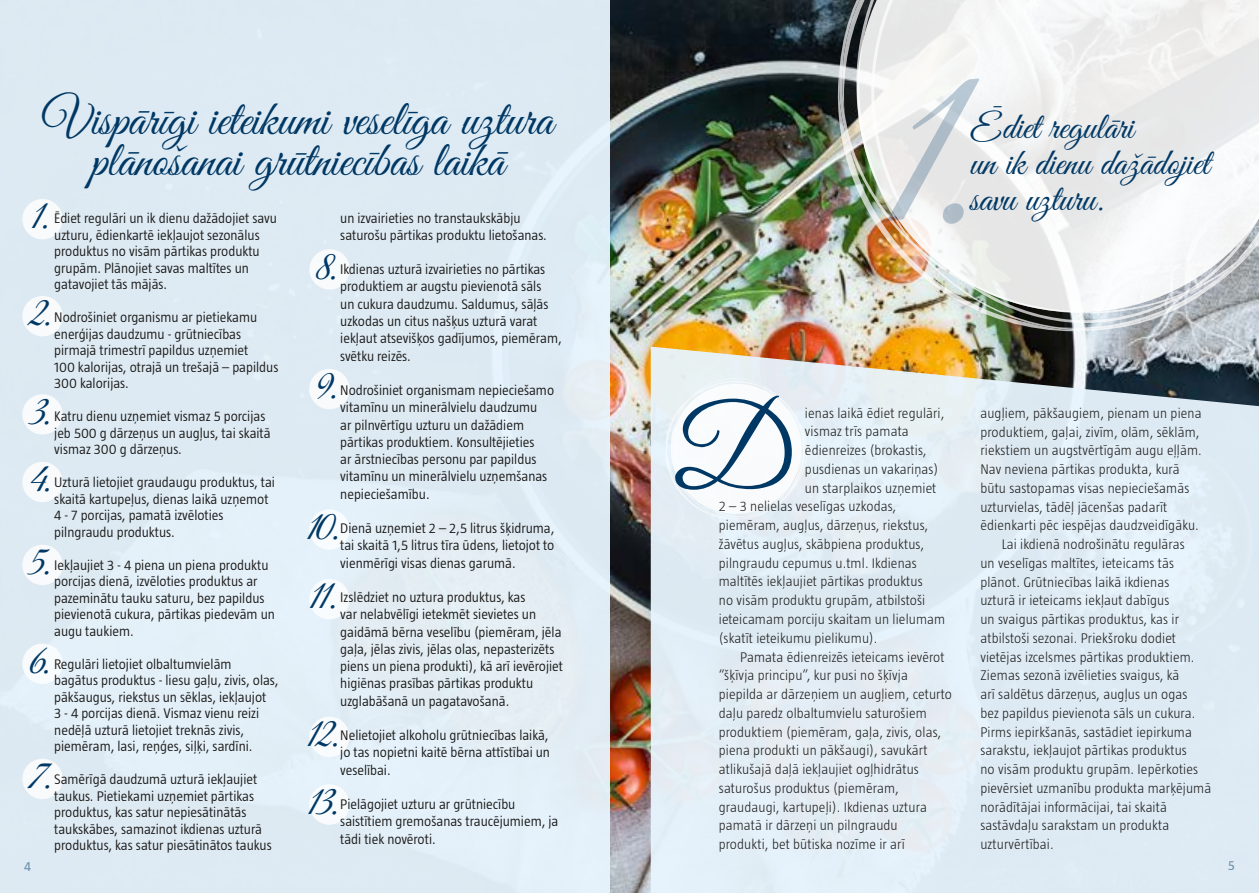
<style>
.page{position:relative;width:1259px;height:893px;background:#fff}
.page>*{position:absolute;margin:0;border:0;box-sizing:border-box;transform-origin:0 0}
.t1{font:249px "Great Vibes";color:#003865}
.t2{font:114px "Great Vibes";color:#003865}
.t3{font:49.5px/42px "Great Vibes";color:#003865;text-align:center}
.t4{font:43.5px/67.7px "Great Vibes";letter-spacing:-.16em;color:#003865}
.t5{font:37.5px/36px "Great Vibes";color:#003865}
.t6{font:300 14.25px/16.5px "Taz";color:#181716}
.t7{font:300 14.25px "Taz";letter-spacing:.01em;color:#181716}
.t8{font:13.5px "Taz";color:#003865}
</style>
<div class="page">
<img style="left:609px;top:0;width:650px;height:893px">
<div style="left:0;top:0;width:609px;height:893px;background:#deeaf3"></div>
<div style="left:22px;top:199px;width:41px;height:40px;background:#f8fafc;border-radius:50%"></div>
<div style="left:22px;top:296px;width:41px;height:40px;background:#f8fafc;border-radius:50%"></div>
<div style="left:22px;top:394px;width:41px;height:41px;background:#f8fafc;border-radius:50%"></div>
<div style="left:22px;top:462px;width:41px;height:40px;background:#f8fafc;border-radius:50%"></div>
<div style="left:22px;top:545px;width:41px;height:40px;background:#f8fafc;border-radius:50%"></div>
<div style="left:22px;top:644px;width:41px;height:40px;background:#fff;border-radius:50%"></div>
<div style="left:309px;top:249px;width:41px;height:41px;background:#f8fbfc;border-radius:50%"></div>
<div style="left:309px;top:369px;width:41px;height:40px;background:#f8fafc;border-radius:50%"></div>
<div style="left:309px;top:509px;width:41px;height:41px;background:#fff;border-radius:50%"></div>
<div style="left:309px;top:579px;width:41px;height:40px;background:#fff;border-radius:50%"></div>
<div style="left:309px;top:717px;width:41px;height:40px;background:#fff;border-radius:50%"></div>
<div style="left:309px;top:784px;width:41px;height:41px;background:#fff;border-radius:50%"></div>
<div style="left:22px;top:759px;width:41px;height:40px;background:#f8fafc;border-radius:50%"></div>
<img style="left:849px;top:313px;width:410px;height:18px">
<img style="left:868px;top:313px;width:391px;height:10px">
<img style="left:839px;top:0;width:420px;height:313px">
<svg style="left:857px;top:0;width:402px;height:312px;fill:#ececeb"></svg>
<svg style="left:651px;top:347px;width:608px;height:546px;background:#dae5eb"></svg>
<svg style="left:664px;top:378px;width:144px;height:141px;background:#e7eff4"></svg>
<div style="left:671px;top:384px;width:130px;height:130px;background:#fff;border-radius:50%"></div>
<h3 class="t3" style="left:42px;top:101px;width:512px">Vispārīgi ieteikumi veselīga uztura plānošanai grūtniecības laikā</h3>
<h3 class="t4" style="left:29px;top:185px;width:20px">1.</h3>
<p class="t6" style="left:54px;top:210px;width:224px">Ēdiet regulāri un ik dienu dažādojiet savu uzturu, ēdienkartē iekļaujot sezonālus produktus no visām pārtikas produktu grupām. Plānojiet savas maltītes un gatavojiet tās mājās.</p>
<p class="t6" style="left:54px;top:309px;width:226px">Nodrošiniet organismu ar pietiekamu enerģijas daudzumu - grūtniecības pirmajā trimestrī papildus uzņemiet<br>100 kalorijas, otrajā un trešajā – papildus 300 kalorijas.</p>
<p class="t6" style="left:54px;top:408px;width:218px">Katru dienu uzņemiet vismaz 5 porcijas jeb 500 g dārzeņus un augļus, tai skaitā vismaz 300 g dārzeņus.</p>
<p class="t6" style="left:54px;top:474px;width:222px">Uzturā lietojiet graudaugu produktus, tai skaitā kartupeļus, dienas laikā uzņemot 4 - 7 porcijas, pamatā izvēloties pilngraudu produktus.</p>
<p class="t6" style="left:54px;top:556px;width:222px">Iekļaujiet 3 - 4 piena un piena produktu porcijas dienā, izvēloties produktus ar pazeminātu tauku saturu, bez papildus pievienotā cukura, pārtikas piedevām un augu taukiem.</p>
<p class="t6" style="left:54px;top:655px;width:226px">Regulāri lietojiet olbaltumvielām bagātus produktus - liesu gaļu, zivis, olas, pākšaugus, riekstus un sēklas, iekļaujot<br>3 - 4 porcijas dienā. Vismaz vienu reizi nedēļā uzturā lietojiet treknās zivis, piemēram, lasi, reņģes, siļķi, sardīni.</p>
<p class="t6" style="left:54px;top:771px;width:219px">Samērīgā daudzumā uzturā iekļaujiet taukus. Pietiekami uzņemiet pārtikas produktus, kas satur nepiesātinātās taukskābes, samazinot ikdienas uzturā produktus, kas satur piesātinātos taukus</p>
<p class="t6" style="left:340px;top:210px;width:208px">un izvairieties no transtaukskābju saturošu pārtikas produktu lietošanas.</p>
<p class="t6" style="left:340px;top:261px;width:223px;line-height:17.2px">Ikdienas uzturā izvairieties no pārtikas produktiem ar augstu pievienotā sāls<br>un cukura daudzumu. Saldumus, sāļās uzkodas un citus našķus uzturā varat iekļaut atsevišķos gadījumos, piemēram, svētku reizēs.</p>
<p class="t6" style="left:340px;top:381px;width:215px;line-height:17.2px">Nodrošiniet organismam nepieciešamo vitamīnu un minerālvielu daudzumu<br>ar pilnvērtīgu uzturu un dažādiem pārtikas produktiem. Konsultējieties<br>ar ārstniecības personu par papildus vitamīnu un minerālvielu uzņemšanas nepieciešamību.</p>
<p class="t6" style="left:340px;top:519px;width:216px;line-height:17.2px;text-align:justify">Dienā uzņemiet 2 – 2,5 litrus šķidruma, tai skaitā 1,5 litrus tīra ūdens, lietojot to vienmērīgi visas dienas garumā.</p>
<p class="t6" style="left:340px;top:588px;width:224px;line-height:17.2px">Izslēdziet no uztura produktus, kas<br>var nelabvēlīgi ietekmēt sievietes un gaidāmā bērna veselību (piemēram, jēla gaļa, jēlas zivis, jēlas olas, nepasterizēts piens un piena produkti), kā arī ievērojiet higiēnas prasības pārtikas produktu uzglabāšanā un pagatavošanā.</p>
<p class="t6" style="left:340px;top:726px;width:211px;line-height:17.2px;text-align:justify">Nelietojiet alkoholu grūtniecības laikā, jo tas nopietni kaitē bērna attīstībai un veselībai.</p>
<p class="t6" style="left:340px;top:795px;width:220px;line-height:17.2px">Pielāgojiet uzturu ar grūtniecību saistītiem gremošanas traucējumiem, ja tādi tiek novēroti.</p>
<h3 class="t4" style="left:316px;top:235px;width:22px">8.</h3>
<h3 class="t4" style="left:27px;top:282px;width:25px">2.</h3>
<h3 class="t4" style="left:315px;top:355px;width:23px">9.</h3>
<h3 class="t4" style="left:28px;top:380px;width:24px">3.<br>4.</h3>
<h3 class="t4" style="left:305px;top:494px;width:35px;line-height:69.6px">10.<br>11.</h3>
<h3 class="t4" style="left:28px;top:530px;width:23px">5.</h3>
<h3 class="t4" style="left:28px;top:629px;width:22px">6.</h3>
<h3 class="t4" style="left:305px;top:702px;width:34px">12.<br>13.</h3>
<h3 class="t4" style="left:27px;top:744px;width:25px">7.</h3>
<p class="t8" style="left:24px;top:859px;width:8px">4</p>
<h1 class="t1" style="left:873px;top:8px;width:98px">1.</h1>
<h3 class="t5" style="left:969px;top:111px;width:241px">Ēdiet regulāri<br>un ik dienu dažādojiet savu uzturu.</h3>
<h2 class="t2" style="left:675px;top:388px;width:117px">D</h2>
<p class="t7" style="left:805px;top:405px;width:141px">ienas laikā ēdiet regulāri,</p>
<p class="t7" style="left:805px;top:424px;width:105px">vismaz trīs pamata</p>
<p class="t7" style="left:805px;top:442px;width:123px">ēdienreizes (brokastis,</p>
<p class="t7" style="left:805px;top:461px;width:135px">pusdienas un vakariņas)</p>
<p class="t7" style="left:805px;top:480px;width:133px">un starplaikos uzņemiet</p>
<p class="t7" style="left:719px;top:499px;width:179px">2 – 3 nelielas veselīgas uzkodas,</p>
<p class="t7" style="left:719px;top:517px;width:211px">piemēram, augļus, dārzeņus, riekstus,</p>
<p class="t7" style="left:719px;top:536px;width:207px">žāvētus augļus, skābpiena produktus,</p>
<p class="t7" style="left:719px;top:555px;width:200px">pilngraudu cepumus u.tml. Ikdienas</p>
<p class="t7" style="left:719px;top:574px;width:206px">maltītēs iekļaujiet pārtikas produktus</p>
<p class="t7" style="left:719px;top:592px;width:208px">no visām produktu grupām, atbilstoši</p>
<p class="t7" style="left:719px;top:611px;width:228px">ieteicamam porciju skaitam un lielumam</p>
<p class="t7" style="left:719px;top:630px;width:160px">(skatīt ieteikumu pielikumu).</p>
<p class="t7" style="left:740px;top:649px;width:206px">Pamata ēdienreizēs ieteicams ievērot</p>
<p class="t7" style="left:719px;top:667px;width:191px">“šķīvja principu”, kur pusi no šķīvja</p>
<p class="t7" style="left:719px;top:686px;width:235px">piepilda ar dārzeņiem un augļiem, ceturto</p>
<p class="t7" style="left:719px;top:705px;width:209px">daļu paredz olbaltumvielu saturošiem</p>
<p class="t7" style="left:719px;top:724px;width:224px">produktiem (piemēram, gaļa, zivis, olas,</p>
<p class="t7" style="left:719px;top:742px;width:210px">piena produkti un pākšaugi), savukārt</p>
<p class="t7" style="left:719px;top:761px;width:202px">atlikušajā daļā iekļaujiet ogļhidrātus</p>
<p class="t7" style="left:719px;top:780px;width:182px">saturošus produktus (piemēram,</p>
<p class="t7" style="left:719px;top:799px;width:210px">graudaugi, kartupeļi). Ikdienas uztura</p>
<p class="t7" style="left:719px;top:817px;width:180px">pamatā ir dārzeņi un pilngraudu</p>
<p class="t7" style="left:719px;top:836px;width:187px">produkti, bet būtiska nozīme ir arī</p>
<p class="t7" style="left:980px;top:405px;width:223px">augļiem, pākšaugiem, pienam un piena</p>
<p class="t7" style="left:980px;top:424px;width:221px">produktiem, gaļai, zivīm, olām, sēklām,</p>
<p class="t7" style="left:980px;top:442px;width:223px">riekstiem un augstvērtīgām augu eļļām.</p>
<p class="t7" style="left:980px;top:461px;width:201px">Nav neviena pārtikas produkta, kurā</p>
<p class="t7" style="left:980px;top:480px;width:210px">būtu sastopamas visas nepieciešamās</p>
<p class="t7" style="left:980px;top:499px;width:189px">uzturvielas, tādēļ jācenšas padarīt</p>
<p class="t7" style="left:980px;top:517px;width:220px">ēdienkarti pēc iespējas daudzveidīgāku.</p>
<p class="t7" style="left:1001px;top:536px;width:185px">Lai ikdienā nodrošinātu regulāras</p>
<p class="t7" style="left:980px;top:555px;width:195px">un veselīgas maltītes, ieteicams tās</p>
<p class="t7" style="left:980px;top:574px;width:190px">plānot. Grūtniecības laikā ikdienas</p>
<p class="t7" style="left:980px;top:592px;width:191px">uzturā ir ieteicams iekļaut dabīgus</p>
<p class="t7" style="left:980px;top:611px;width:200px">un svaigus pārtikas produktus, kas ir</p>
<p class="t7" style="left:980px;top:630px;width:197px">atbilstoši sezonai. Priekšroku dodiet</p>
<p class="t7" style="left:980px;top:649px;width:216px">vietējas izcelsmes pārtikas produktiem.</p>
<p class="t7" style="left:980px;top:667px;width:200px">Ziemas sezonā izvēlieties svaigus, kā</p>
<p class="t7" style="left:980px;top:686px;width:208px">arī saldētus dārzeņus, augļus un ogas</p>
<p class="t7" style="left:980px;top:705px;width:217px">bez papildus pievienota sāls un cukura.</p>
<p class="t7" style="left:980px;top:724px;width:213px">Pirms iepirkšanās, sastādiet iepirkuma</p>
<p class="t7" style="left:980px;top:742px;width:208px">sarakstu, iekļaujot pārtikas produktus</p>
<p class="t7" style="left:980px;top:761px;width:219px">no visām produktu grupām. Iepērkoties</p>
<p class="t7" style="left:980px;top:780px;width:232px">pievērsiet uzmanību produkta marķējumā</p>
<p class="t7" style="left:980px;top:799px;width:188px">norādītājai informācijai, tai skaitā</p>
<p class="t7" style="left:980px;top:817px;width:190px">sastāvdaļu sarakstam un produkta</p>
<p class="t7" style="left:980px;top:836px;width:75px">uzturvērtībai.</p>
<p class="t8" style="left:1228px;top:858px;width:8px">5</p>
</div>
